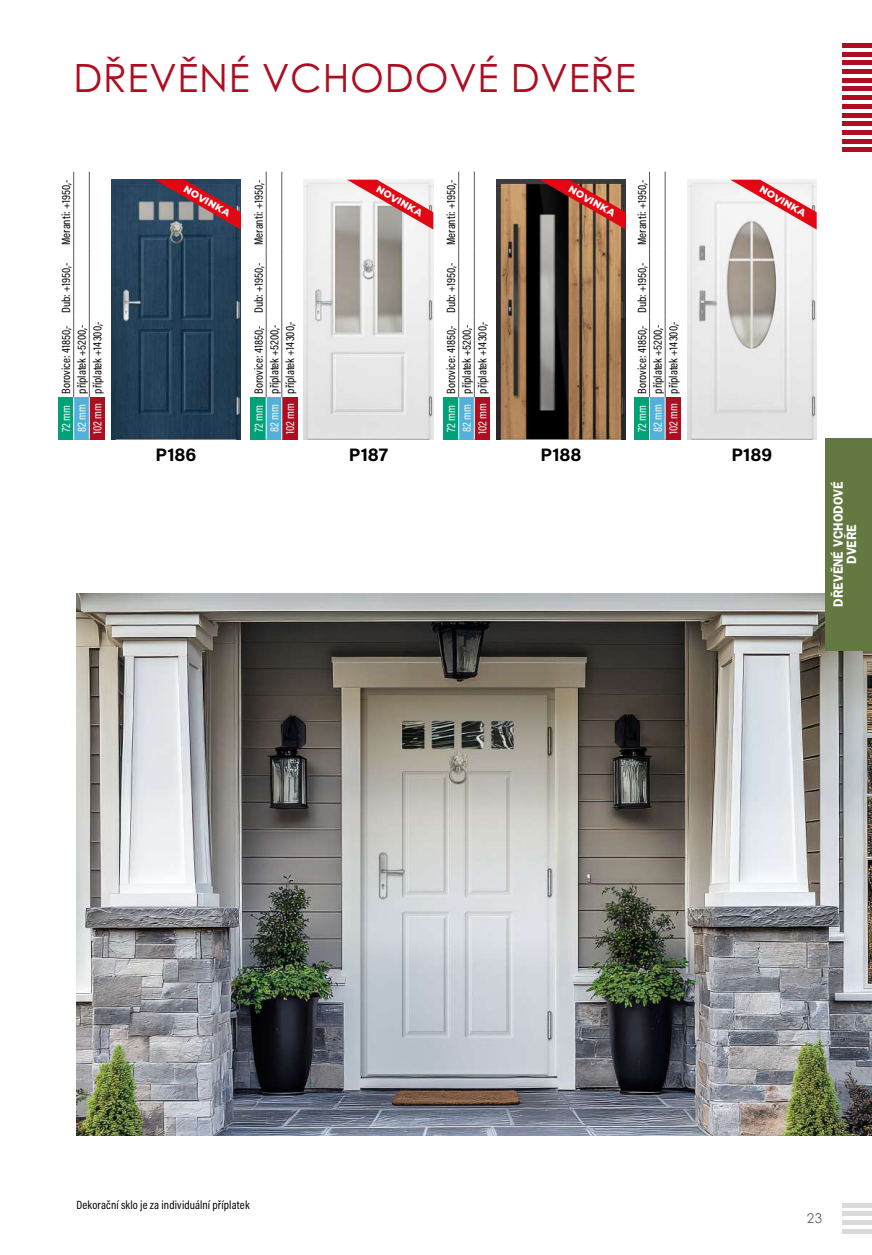
<style>
.page{position:relative;width:872px;height:1255px;background:#fff}
.page>*{position:absolute;margin:0;border:0;box-sizing:border-box;transform-origin:0 0}
.t1{font:39px "Century Gothic Pro";letter-spacing:.02em;color:#af0d21}
.t2{font:700 18px "Acumin Pro";color:#000}
.t3{font:700 13.5px/13.5px "Frankfurt Gothic";color:#fff;text-align:center;scale:.95 1}
.t4{font:13.5px "Century Gothic Pro";color:#646363}
.t5{font:12px/15.6px "Acumin Pro Cond";color:#000}
.t6{font:800 9.75px "Montserrat";color:#fff}
.s1{color:#fff}
</style>
<div class="page">
<div style="left:58px;top:397px;width:16px;height:42px;background:#00a176"></div>
<div style="left:74px;top:397px;width:15px;height:42px;background:#53b0d7"></div>
<div style="left:89px;top:397px;width:16px;height:42px;background:#af0d21"></div>
<hr style="left:73px;top:397px;width:1px;height:42px;background:#fff">
<hr style="left:89px;top:397px;width:1px;height:42px;background:#fff">
<hr style="left:73px;top:316px;width:1px;height:81px;background:#575756">
<hr style="left:73px;top:248px;width:1px;height:68px;background:#575756">
<hr style="left:73px;top:172px;width:1px;height:76px;background:#575756">
<hr style="left:89px;top:316px;width:1px;height:81px;background:#575756">
<hr style="left:89px;top:248px;width:1px;height:68px;background:#575756">
<hr style="left:89px;top:172px;width:1px;height:76px;background:#575756">
<div style="left:250px;top:397px;width:16px;height:42px;background:#00a176"></div>
<div style="left:266px;top:397px;width:16px;height:42px;background:#53b0d7"></div>
<div style="left:282px;top:397px;width:15px;height:42px;background:#af0d21"></div>
<hr style="left:266px;top:397px;width:1px;height:42px;background:#fff">
<hr style="left:281px;top:397px;width:1px;height:42px;background:#fff">
<hr style="left:266px;top:316px;width:1px;height:81px;background:#575756">
<hr style="left:266px;top:248px;width:1px;height:68px;background:#575756">
<hr style="left:266px;top:172px;width:1px;height:76px;background:#575756">
<hr style="left:281px;top:316px;width:1px;height:81px;background:#575756">
<hr style="left:281px;top:248px;width:1px;height:68px;background:#575756">
<hr style="left:281px;top:172px;width:1px;height:76px;background:#575756">
<div style="left:443px;top:397px;width:16px;height:42px;background:#00a176"></div>
<div style="left:459px;top:397px;width:15px;height:42px;background:#53b0d7"></div>
<div style="left:474px;top:397px;width:16px;height:42px;background:#af0d21"></div>
<hr style="left:458px;top:397px;width:1px;height:42px;background:#fff">
<hr style="left:474px;top:397px;width:1px;height:42px;background:#fff">
<hr style="left:458px;top:316px;width:1px;height:81px;background:#575756">
<hr style="left:458px;top:248px;width:1px;height:68px;background:#575756">
<hr style="left:458px;top:172px;width:1px;height:76px;background:#575756">
<hr style="left:474px;top:316px;width:1px;height:81px;background:#575756">
<hr style="left:474px;top:248px;width:1px;height:68px;background:#575756">
<hr style="left:474px;top:172px;width:1px;height:76px;background:#575756">
<div style="left:634px;top:397px;width:15px;height:42px;background:#00a176"></div>
<div style="left:649px;top:397px;width:16px;height:42px;background:#53b0d7"></div>
<div style="left:665px;top:397px;width:16px;height:42px;background:#af0d21"></div>
<hr style="left:649px;top:397px;width:1px;height:42px;background:#fff">
<hr style="left:665px;top:397px;width:1px;height:42px;background:#fff">
<hr style="left:649px;top:316px;width:1px;height:81px;background:#575756">
<hr style="left:649px;top:248px;width:1px;height:68px;background:#575756">
<hr style="left:649px;top:172px;width:1px;height:76px;background:#575756">
<hr style="left:665px;top:316px;width:1px;height:81px;background:#575756">
<hr style="left:665px;top:248px;width:1px;height:68px;background:#575756">
<hr style="left:665px;top:172px;width:1px;height:76px;background:#575756">
<img style="left:304px;top:180px;width:129px;height:259px">
<img style="left:496px;top:180px;width:130px;height:259px">
<img style="left:687px;top:180px;width:129px;height:259px">
<img style="left:111px;top:180px;width:130px;height:259px">
<svg style="left:154px;top:180px;width:87px;height:49px;background:#774757"></svg>
<svg style="left:347px;top:180px;width:86px;height:49px"></svg>
<svg style="left:539px;top:180px;width:87px;height:49px;background:#8d4036"></svg>
<svg style="left:730px;top:180px;width:86px;height:49px"></svg>
<img style="left:77px;top:593px;width:795px;height:542px">
<div style="left:842px;top:43px;width:30px;height:5px;background:#af0d21"></div>
<hr style="left:842px;top:113px;width:30px;height:4px;background:#af0d21">
<div style="left:842px;top:78px;width:30px;height:5px;background:#af0d21"></div>
<div style="left:842px;top:147px;width:30px;height:5px;background:#af0d21"></div>
<div style="left:842px;top:60px;width:30px;height:5px;background:#af0d21"></div>
<div style="left:842px;top:130px;width:30px;height:5px;background:#af0d21"></div>
<div style="left:842px;top:95px;width:30px;height:5px;background:#af0d21"></div>
<hr style="left:842px;top:52px;width:30px;height:4px;background:#af0d21">
<div style="left:842px;top:121px;width:30px;height:5px;background:#af0d21"></div>
<hr style="left:842px;top:87px;width:30px;height:4px;background:#af0d21">
<div style="left:842px;top:69px;width:30px;height:5px;background:#af0d21"></div>
<hr style="left:842px;top:139px;width:30px;height:4px;background:#af0d21">
<div style="left:842px;top:104px;width:30px;height:5px;background:#af0d21"></div>
<div style="left:842px;top:1202px;width:30px;height:5px;background:#dadada"></div>
<hr style="left:842px;top:1220px;width:30px;height:4px;background:#dadada">
<div style="left:842px;top:1211px;width:30px;height:5px;background:#dadada"></div>
<div style="left:842px;top:1228px;width:30px;height:5px;background:#dadada"></div>
<div style="left:825px;top:438px;width:47px;height:212px;background:#637941"></div>
<h1 class="t1" style="left:73px;top:54px;width:564px">DŘEVĚNÉ VCHODOVÉ DVEŘE</h1>
<p class="t5" style="left:58px;top:245px;width:66px;rotate:-90deg">Meranti: +1950,-</p>
<p class="t5" style="left:58px;top:432px;width:171px;rotate:-90deg"><span class="s1">72 mm</span> Borovice: 41850,- Dub: +1950,-</p>
<p class="t5" style="left:74px;top:434px;width:114px;rotate:-90deg"><span class="s1">82 mm</span> příplatek +5200,-<br><span class="s1">102 mm</span> příplatek +14300,-</p>
<p class="t5" style="left:251px;top:245px;width:66px;rotate:-90deg">Meranti: +1950,-</p>
<p class="t5" style="left:443px;top:245px;width:66px;rotate:-90deg">Meranti: +1950,-</p>
<p class="t5" style="left:634px;top:245px;width:66px;rotate:-90deg">Meranti: +1950,-</p>
<p class="t6" style="left:188px;top:182px;width:53px;rotate:30deg">NOVINKA</p>
<p class="t6" style="left:381px;top:182px;width:53px;rotate:30deg">NOVINKA</p>
<p class="t6" style="left:573px;top:182px;width:53px;rotate:30deg">NOVINKA</p>
<p class="t6" style="left:764px;top:182px;width:53px;rotate:30deg">NOVINKA</p>
<p class="t5" style="left:251px;top:432px;width:171px;rotate:-90deg"><span class="s1">72 mm</span> Borovice: 41850,- Dub: +1950,-</p>
<p class="t5" style="left:266px;top:434px;width:114px;rotate:-90deg"><span class="s1">82 mm</span> příplatek +5200,-<br><span class="s1">102 mm</span> příplatek +14300,-</p>
<p class="t5" style="left:443px;top:432px;width:171px;rotate:-90deg"><span class="s1">72 mm</span> Borovice: 41850,- Dub: +1950,-</p>
<p class="t5" style="left:459px;top:434px;width:114px;rotate:-90deg"><span class="s1">82 mm</span> příplatek +5200,-<br><span class="s1">102 mm</span> příplatek +14300,-</p>
<p class="t5" style="left:634px;top:432px;width:171px;rotate:-90deg"><span class="s1">72 mm</span> Borovice: 41850,- Dub: +1950,-</p>
<p class="t5" style="left:649px;top:434px;width:114px;rotate:-90deg"><span class="s1">82 mm</span> příplatek +5200,-<br><span class="s1">102 mm</span> příplatek +14300,-</p>
<h2 class="t2" style="left:156px;top:442px;width:42px">P186</h2>
<h2 class="t2" style="left:349px;top:442px;width:41px">P187</h2>
<h2 class="t2" style="left:540px;top:442px;width:42px">P188</h2>
<h2 class="t2" style="left:731px;top:442px;width:42px">P189</h2>
<p class="t3" style="left:831px;top:606px;width:133px;rotate:-90deg">DŘEVĚNÉ VCHODOVÉ<br>DVEŘE</p>
<p class="t5" style="left:77px;top:1196px;width:174px">Dekorační sklo je za individuální příplatek</p>
<p class="t4" style="left:807px;top:1210px;width:17px">23</p>
</div>
